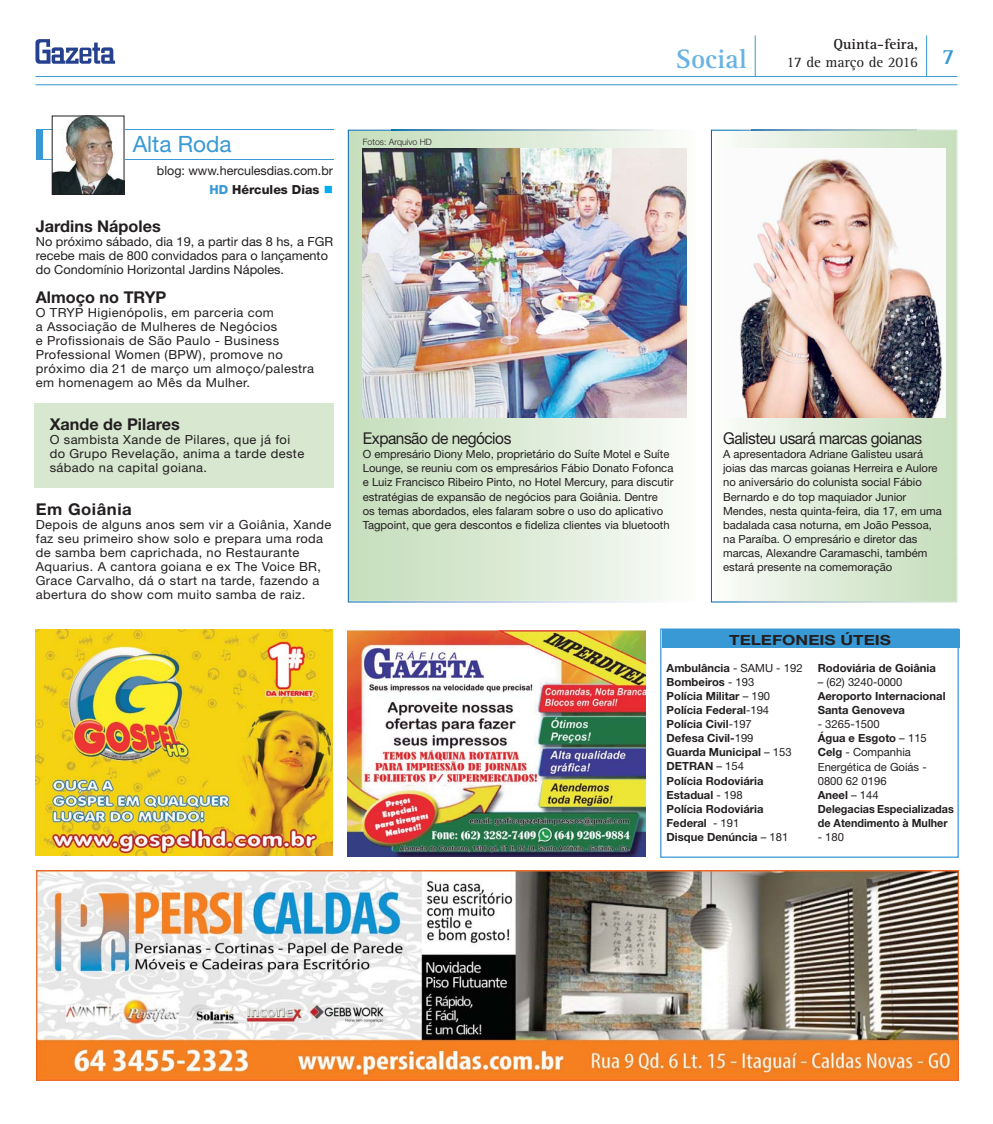
<style>
.page{position:relative;width:993px;height:1124px;background:#fff}
.page>*{position:absolute;margin:0;border:0;box-sizing:border-box;transform-origin:0 0}
.t1{font:700 27.5px "Rotis Serif";color:#68b3e3}
.t2{font:22.5px "Helvetica Neue";color:#3999d5}
.t3{font:16.25px "Helvetica Neue";letter-spacing:-.03em;color:#231f20;scale:.95 1}
.t4{font:700 16.25px "Helvetica Neue";color:#231f20}
.t5{font:700 16.25px "Helvetica Neue";letter-spacing:.03em;color:#231f20}
.t6{font:15px "Rotis Serif";color:#231f20}
.t7{font:700 15px "Rotis Serif";color:#231f20}
.t8{font:700 14px "Helvetica Neue";color:#231f20;scale:1.22 1}
.t9{font:12.5px/14.1px "Helvetica Neue";letter-spacing:.03em;color:#231f20}
.t10{font:12.5px/14.1px "Helvetica Neue";color:#231f20}
.t11{font:11.25px/14.1px "Helvetica Neue";color:#231f20}
.t12{font:700 11.25px/14.1px "Helvetica Neue";color:#231f20}
.t13{font:300 8.75px "Helvetica Neue";color:#231f20}
.s1{font-weight:800;color:#3999d5}
.s2{font-weight:800}
.s3{font-weight:400}
</style>
<div class="page">
<div style="left:35px;top:403px;width:299px;height:84px;background:#d7e7d0"></div>
<img style="left:348px;top:630px;width:297px;height:226px">
<img style="left:36px;top:870px;width:921px;height:210px">
<img style="left:35px;top:629px;width:298px;height:226px">
<div style="left:661px;top:629px;width:298px;height:18px;background:#3999d5"></div>
<div style="left:660px;top:628px;width:298px;height:229px;border:1px solid #3999d5"></div>
<hr style="left:37px;top:130px;width:297px;height:1px;background:#3999d5">
<hr style="left:37px;top:159px;width:297px;height:1px;background:#3999d5">
<img style="left:54px;top:118px;width:68px;height:75px">
<div style="left:52px;top:116px;width:72px;height:79px;border:1px solid #231f20"></div>
<div style="left:36px;top:129px;width:6px;height:31px;background:#3999d5"></div>
<hr style="left:35px;top:84px;width:922px;height:1px;background:#3999d5">
<hr style="left:35px;top:76px;width:922px;height:1px;background:#3999d5">
<hr style="left:925px;top:35px;width:1px;height:41px;background:#3999d5">
<hr style="left:754px;top:35px;width:1px;height:42px;background:#3999d5">
<svg style="left:35px;top:39px;width:80px;height:25px"></svg>
<svg style="left:348px;top:131px;width:315px;height:471px;background:#dcead6"></svg>
<div style="left:348px;top:130px;width:44px;height:470px;background:#c9e0bf"></div>
<div style="left:652px;top:130px;width:35px;height:470px;background:#f6faf5"></div>
<img style="left:391px;top:130px;width:262px;height:1px">
<svg style="left:752px;top:131px;width:163px;height:428px;background:#ddebd7"></svg>
<img style="left:710px;top:559px;width:247px;height:43px">
<img style="left:710px;top:130px;width:42px;height:430px">
<img style="left:915px;top:130px;width:42px;height:430px">
<img style="left:751px;top:130px;width:165px;height:1px">
<img style="left:363px;top:148px;width:323px;height:269px">
<img style="left:722px;top:148px;width:223px;height:269px">
<h2 class="t2" style="left:133px;top:136px;width:100px">Alta Roda</h2>
<p class="t10" style="left:209px;top:162px;width:125px;line-height:18.5px;text-indent:-53px">blog: www.herculesdias.com.br<br><span class="s1">HD</span> <span class="s2">Hércules Dias</span></p>
<h3 class="t4" style="left:36px;top:220px;width:126px">Jardins Nápoles</h3>
<p class="t10" style="left:36px;top:236px;width:299px">No próximo sábado, dia 19, a partir das 8 hs, a FGR recebe mais de 800 convidados para o lançamento do Condomínio Horizontal Jardins Nápoles.</p>
<h3 class="t4" style="left:36px;top:291px;width:132px">Almoço no TRYP</h3>
<p class="t9" style="left:36px;top:306px;width:280px">O TRYP Higienópolis, em parceria com<br>a Associação de Mulheres de Negócios<br>e Profissionais de São Paulo - Business Professional Women (BPW), promove no próximo dia 21 de março um almoço/palestra em homenagem ao Mês da Mulher.</p>
<h3 class="t4" style="left:50px;top:418px;width:131px">Xande de Pilares</h3>
<p class="t9" style="left:50px;top:433px;width:256px">O sambista Xande de Pilares, que já foi do Grupo Revelação, anima a tarde deste sábado na capital goiana.</p>
<h3 class="t5" style="left:36px;top:503px;width:97px">Em Goiânia</h3>
<p class="t9" style="left:36px;top:518px;width:297px">Depois de alguns anos sem vir a Goiânia, Xande faz seu primeiro show solo e prepara uma roda de samba bem caprichada, no Restaurante Aquarius. A cantora goiana e ex The Voice BR, Grace Carvalho, dá o start na tarde, fazendo a abertura do show com muito samba de raiz.</p>
<p class="t13" style="left:363px;top:138px;width:71px">Fotos: Arquivo HD</p>
<h3 class="t7" style="left:833px;top:39px;width:86px">Quinta-feira,</h3>
<h1 class="t1" style="left:675px;top:49px;width:72px">Social</h1>
<h3 class="t6" style="left:786px;top:57px;width:170px">17 de março de 2016 <sup>7</sup></h3>
<h3 class="t3" style="left:363px;top:432px;width:158px">Expansão de negócios</h3>
<p class="t11" style="left:363px;top:448px;width:312px">O empresário Diony Melo, proprietário do Suíte Motel e Suíte Lounge, se reuniu com os empresários Fábio Donato Fofonca e Luiz Francisco Ribeiro Pinto, no Hotel Mercury, para discutir estratégias de expansão de negócios para Goiânia. Dentre<br>os temas abordados, eles falaram sobre o uso do aplicativo Tagpoint, que gera descontos e fideliza clientes via bluetooth</p>
<h3 class="t3" style="left:722px;top:432px;width:211px">Galisteu usará marcas goianas</h3>
<p class="t11" style="left:722px;top:448px;width:220px">A apresentadora Adriane Galisteu usará joias das marcas goianas Herreira e Aulore no aniversário do colunista social Fábio Bernardo e do top maquiador Junior Mendes, nesta quinta-feira, dia 17, em uma badalada casa noturna, em João Pessoa, na Paraíba. O empresário e diretor das marcas, Alexandre Caramaschi, também estará presente na comemoração</p>
<p class="t8" style="left:729px;top:634px;width:134px">TELEFONEIS ÚTEIS</p>
<p class="t12" style="left:666px;top:661px;width:137px">Ambulância <span class="s3">- SAMU - 192<br></span>Bombeiros <span class="s3">- 193<br></span>Polícia Militar <span class="s3">– 190<br></span>Polícia Federal<span class="s3">-194<br></span>Polícia Civil<span class="s3">-197<br></span>Defesa Civil-<span class="s3">199<br></span>Guarda Municipal <span class="s3">– 153<br></span>DETRAN <span class="s3">– 154<br></span>Polícia Rodoviária<br>Estadual <span class="s3">- 198<br></span>Polícia Rodoviária<br>Federal <span class="s3">- 191<br></span>Disque Denúncia <span class="s3">– 181</span></p>
<p class="t12" style="left:817px;top:661px;width:120px">Rodoviária de Goiânia</p>
<p class="t11" style="left:817px;top:675px;width:86px">– (62) 3240-0000</p>
<p class="t12" style="left:817px;top:689px;width:129px">Aeroporto Internacional<br>Santa Genoveva</p>
<p class="t12" style="left:817px;top:718px;width:138px"><span class="s3">- 3265-1500<br></span>Água e Esgoto <span class="s3">– 115<br></span>Celg <span class="s3">- Companhia<br>Energética de Goiás -<br>0800 62 0196<br></span>Aneel <span class="s3">– 144<br></span>Delegacias Especializadas de Atendimento à Mulher</p>
<p class="t11" style="left:817px;top:831px;width:28px">- 180</p>
</div>
